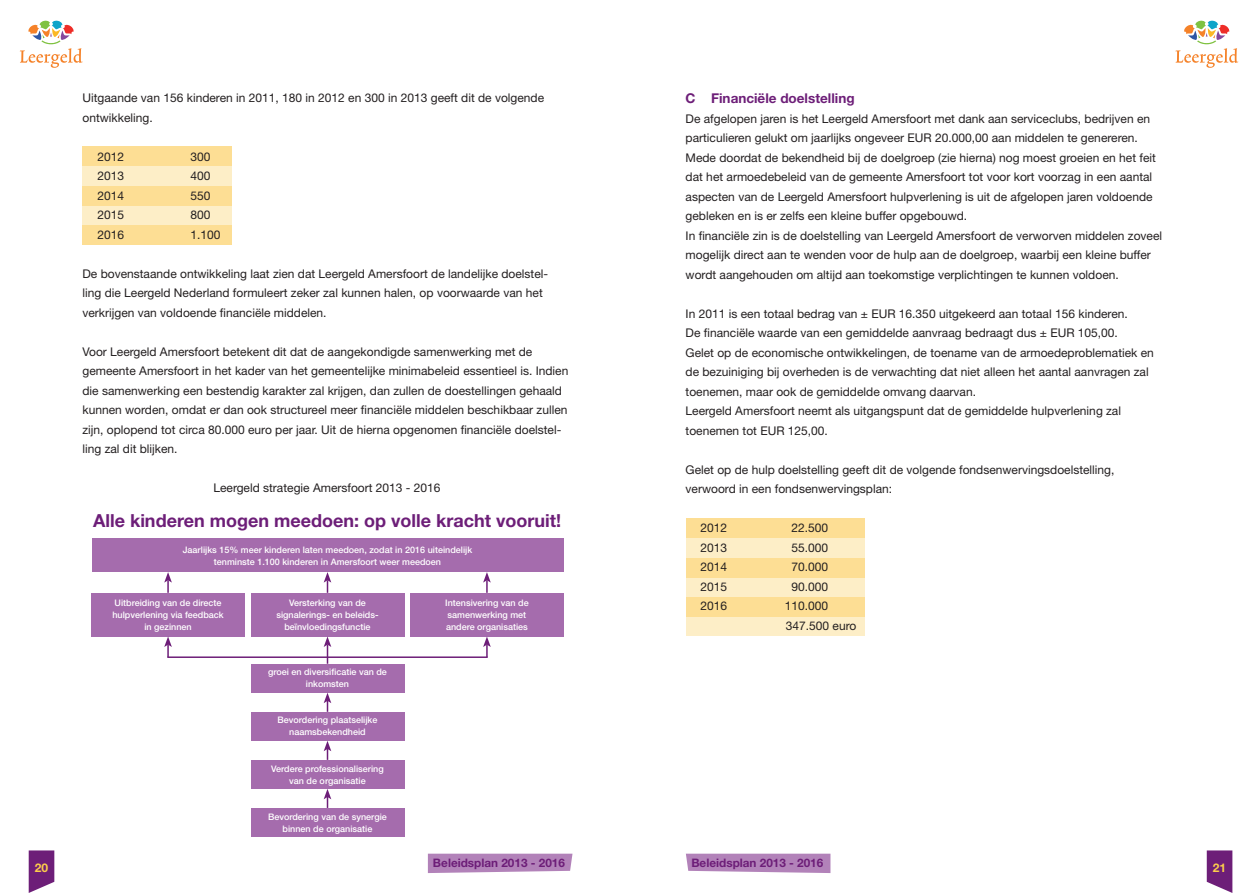
<style>
.page{position:relative;width:1259px;height:893px;background:#fff}
.page>*{position:absolute;margin:0;border:0;box-sizing:border-box;transform-origin:0 0}
.t1{font:700 18px "Helvetica Neue LT Std";color:#6d1e78}
.t2{font:700 13.5px "Helvetica Neue LT Std";color:#6d1e78}
.t3{font:12px/19.5px "Helvetica Neue LT Std";color:#231f20}
.t4{font:700 12px "Helvetica Neue LT Std";color:#fccd4b}
.t5{font:700 11.7px "Helvetica Neue LT Std";color:#6d1e78}
.t6{font:500 9px/12px "Helvetica Neue LT Std";color:#fff;text-align:center}
</style>
<div class="page">
<svg style="left:29px;top:850px;width:25px;height:43px"></svg>
<svg style="left:1206px;top:850px;width:26px;height:43px"></svg>
<svg style="left:20px;top:21px;width:63px;height:47px"></svg>
<svg style="left:1175px;top:21px;width:63px;height:47px"></svg>
<svg style="left:428px;top:854px;width:144px;height:19px;background:#b689bd"></svg>
<svg style="left:686px;top:854px;width:144px;height:19px;background:#b689bd"></svg>
<div style="left:686px;top:518px;width:178px;height:117px;background:#fdeec7"></div>
<div style="left:686px;top:598px;width:178px;height:19px;background:#fdde94"></div>
<div style="left:686px;top:558px;width:178px;height:19px;background:#fdde94"></div>
<div style="left:686px;top:518px;width:178px;height:19px;background:#fdde94"></div>
<div style="left:82px;top:146px;width:150px;height:99px;background:#fdeec7"></div>
<div style="left:82px;top:226px;width:150px;height:19px;background:#fdde94"></div>
<div style="left:82px;top:186px;width:150px;height:19px;background:#fdde94"></div>
<div style="left:82px;top:146px;width:150px;height:19px;background:#fdde94"></div>
<div style="left:92px;top:539px;width:471px;height:33px;background:#a56cad"></div>
<div style="left:251px;top:664px;width:153px;height:29px;background:#a56cad"></div>
<div style="left:251px;top:712px;width:153px;height:29px;background:#a56cad"></div>
<div style="left:251px;top:760px;width:153px;height:29px;background:#a56cad"></div>
<div style="left:251px;top:808px;width:153px;height:29px;background:#a56cad"></div>
<div style="left:92px;top:593px;width:153px;height:43px;background:#a56cad"></div>
<div style="left:251px;top:593px;width:153px;height:43px;background:#a56cad"></div>
<div style="left:410px;top:593px;width:153px;height:43px;background:#a56cad"></div>
<svg style="left:164px;top:572px;width:8px;height:21px"></svg>
<svg style="left:164px;top:636px;width:8px;height:20px"></svg>
<svg style="left:324px;top:572px;width:7px;height:21px"></svg>
<svg style="left:324px;top:636px;width:7px;height:28px"></svg>
<svg style="left:324px;top:693px;width:7px;height:19px"></svg>
<svg style="left:324px;top:741px;width:7px;height:19px"></svg>
<svg style="left:324px;top:789px;width:7px;height:19px"></svg>
<svg style="left:483px;top:572px;width:8px;height:21px"></svg>
<svg style="left:483px;top:636px;width:8px;height:20px"></svg>
<hr style="left:167px;top:656px;width:321px;height:2px;background:#6d1e78">
<p class="t3" style="left:82px;top:88px;width:463px">Uitgaande van 156 kinderen in 2011, 180 in 2012 en 300 in 2013 geeft dit de volgende ontwikkeling.</p>
<p class="t3" style="left:97px;top:146px;width:28px">2012</p>
<p class="t3" style="left:190px;top:146px;width:22px">300</p>
<p class="t3" style="left:97px;top:166px;width:28px">2013</p>
<p class="t3" style="left:190px;top:166px;width:22px">400</p>
<p class="t3" style="left:97px;top:185px;width:28px">2014</p>
<p class="t3" style="left:190px;top:185px;width:22px">550</p>
<p class="t3" style="left:97px;top:205px;width:28px">2015</p>
<p class="t3" style="left:190px;top:205px;width:22px">800</p>
<p class="t3" style="left:97px;top:224px;width:28px">2016</p>
<p class="t3" style="left:190px;top:224px;width:32px">1.100</p>
<p class="t3" style="left:82px;top:263px;width:467px">De bovenstaande ontwikkeling laat zien dat Leergeld Amersfoort de landelijke doelstel&shy;ling die Leergeld Nederland formuleert zeker zal kunnen halen, op voorwaarde van het verkrijgen van voldoende financiële middelen.</p>
<p class="t3" style="left:82px;top:341px;width:487px">Voor Leergeld Amersfoort betekent dit dat de aangekondigde samenwerking met de gemeente Amersfoort in het kader van het gemeentelijke minimabeleid essentieel is. Indien die samenwerking een bestendig karakter zal krijgen, dan zullen de doestellingen gehaald kunnen worden, omdat er dan ook structureel meer financiële middelen beschikbaar zullen zijn, oplopend tot circa 80.000 euro per jaar. Uit de hierna opgenomen financiële doelstel&shy;ling zal dit blijken.</p>
<p class="t3" style="left:213px;top:478px;width:229px">Leergeld strategie Amersfoort 2013 - 2016</p>
<h1 class="t1" style="left:93px;top:509px;width:469px">Alle kinderen mogen meedoen: op volle kracht vooruit!</h1>
<p class="t6" style="left:183px;top:543px;width:291px">Jaarlijks 15% meer kinderen laten meedoen, zodat in 2016 uiteindelijk tenminste 1.100 kinderen in Amersfoort weer meedoen</p>
<p class="t6" style="left:112px;top:597px;width:113px">Uitbreiding van de directe hulpverlening via feedback in gezinnen</p>
<p class="t6" style="left:276px;top:597px;width:104px">Versterking van de signalerings- en beleids&shy;beïnvloedingsfunctie</p>
<p class="t6" style="left:445px;top:597px;width:85px;text-align:left">Intensivering van de samenwerking met andere organisaties</p>
<p class="t6" style="left:268px;top:666px;width:120px">groei en diversificatie van de inkomsten</p>
<p class="t6" style="left:277px;top:714px;width:101px">Bevordering plaatselijke naamsbekendheid</p>
<p class="t6" style="left:271px;top:762px;width:114px">Verdere professionalisering van de organisatie</p>
<p class="t6" style="left:268px;top:810px;width:120px">Bevordering van de synergie binnen de organisatie</p>
<p class="t2" style="left:685px;top:90px;width:170px">C Financiële doelstelling</p>
<p class="t3" style="left:685px;top:109px;width:478px">De afgelopen jaren is het Leergeld Amersfoort met dank aan serviceclubs, bedrijven en particulieren gelukt om jaarlijks ongeveer EUR 20.000,00 aan middelen te genereren.<br>Mede doordat de bekendheid bij de doelgroep (zie hierna) nog moest groeien en het feit dat het armoedebeleid van de gemeente Amersfoort tot voor kort voorzag in een aantal aspecten van de Leergeld Amersfoort hulpverlening is uit de afgelopen jaren voldoende gebleken en is er zelfs een kleine buffer opgebouwd.<br>In financiële zin is de doelstelling van Leergeld Amersfoort de verworven middelen zoveel mogelijk direct aan te wenden voor de hulp aan de doelgroep, waarbij een kleine buffer wordt aangehouden om altijd aan toekomstige verplichtingen te kunnen voldoen.</p>
<p class="t3" style="left:685px;top:304px;width:470px">In 2011 is een totaal bedrag van ± EUR 16.350 uitgekeerd aan totaal 156 kinderen.<br>De financiële waarde van een gemiddelde aanvraag bedraagt dus ± EUR 105,00.<br>Gelet op de economische ontwikkelingen, de toename van de armoedeproblematiek en de bezuiniging bij overheden is de verwachting dat niet alleen het aantal aanvragen zal toenemen, maar ook de gemiddelde omvang daarvan.<br>Leergeld Amersfoort neemt als uitgangspunt dat de gemiddelde hulpverlening zal toenemen tot EUR 125,00.</p>
<p class="t3" style="left:685px;top:460px;width:430px">Gelet op de hulp doelstelling geeft dit de volgende fondsenwervingsdoelstelling, verwoord in een fondsenwervingsplan:</p>
<p class="t3" style="left:700px;top:518px;width:28px">2012</p>
<p class="t3" style="left:791px;top:518px;width:38px">22.500</p>
<p class="t3" style="left:700px;top:538px;width:28px">2013</p>
<p class="t3" style="left:791px;top:538px;width:38px">55.000</p>
<p class="t3" style="left:700px;top:557px;width:28px">2014</p>
<p class="t3" style="left:791px;top:557px;width:38px">70.000</p>
<p class="t3" style="left:700px;top:577px;width:28px">2015</p>
<p class="t3" style="left:791px;top:577px;width:38px">90.000</p>
<p class="t3" style="left:700px;top:596px;width:28px">2016</p>
<p class="t3" style="left:785px;top:596px;width:73px">110.000<br>347.500 euro</p>
<p class="t5" style="left:433px;top:855px;width:133px">Beleidsplan 2013 - 2016</p>
<p class="t5" style="left:691px;top:855px;width:133px">Beleidsplan 2013 - 2016</p>
<p class="t4" style="left:35px;top:860px;width:15px">20</p>
<p class="t4" style="left:1212px;top:860px;width:15px">21</p>
</div>
